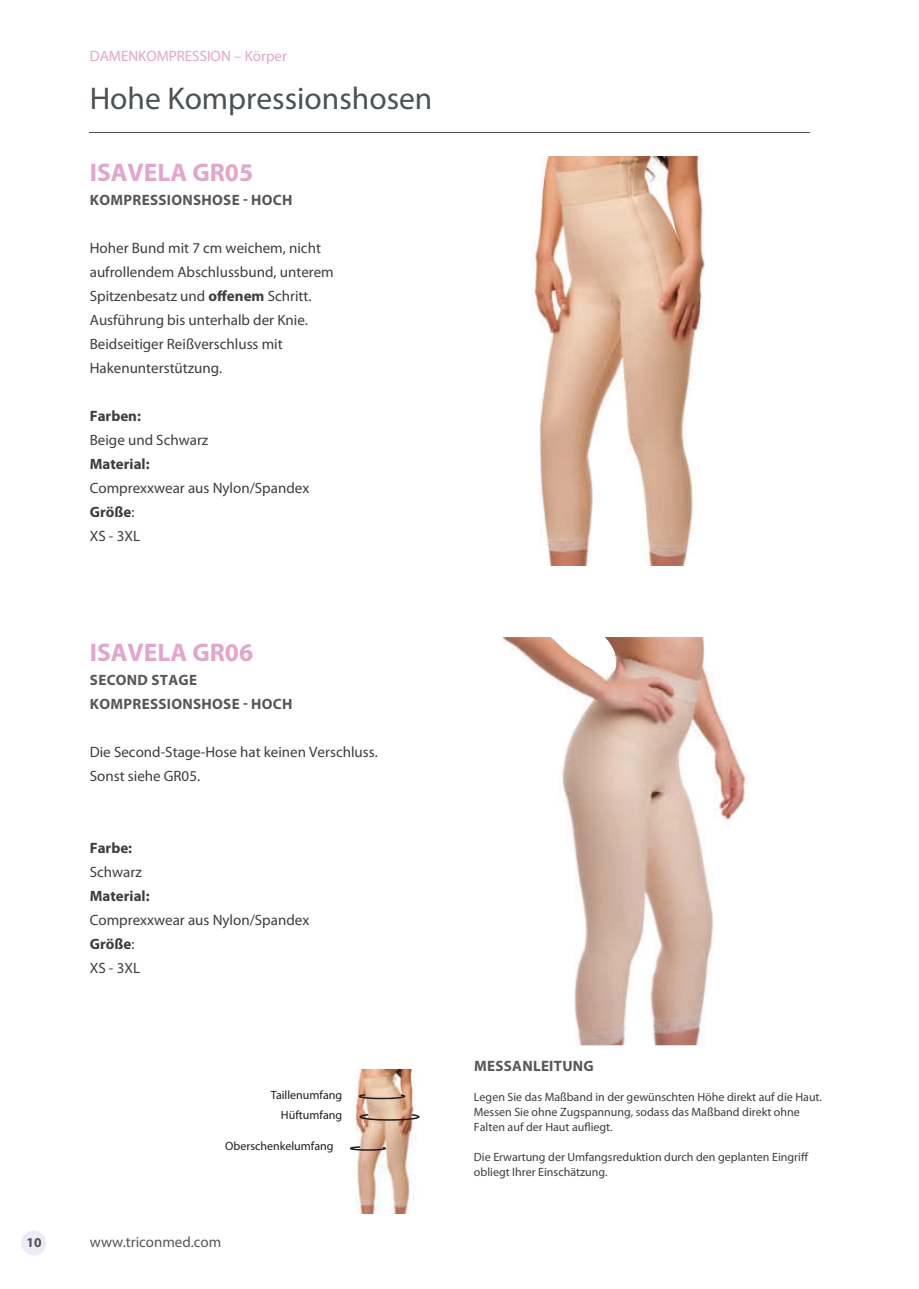
<style>
.page{position:relative;width:919px;height:1289px;background:#fff}
.page>*{position:absolute;margin:0;border:0;box-sizing:border-box;transform-origin:0 0}
.t1{font:31.5px "Myriad Pro";color:#4b5155}
.t2{font:700 25.5px "Myriad Pro";color:#e2a5cb}
.t3{font:15px/24px "Myriad Pro";color:#3d3d3c}
.t4{font:700 15px/24px "Myriad Pro";letter-spacing:.02em;color:#575756}
.t5{font:700 15px "Myriad Pro";color:#3d3d3c}
.t6{font:15px "Myriad Pro";color:#e2a5cb}
.t7{font:15px "Myriad Pro";color:#575756}
.t8{font:700 13.5px "Myriad Pro";color:#4b5155}
.t9{font:12px/15px "Myriad Pro";color:#3d3d3c}
.t10{font:12px/20.5px "Myriad Pro";color:#1d1d1b;text-align:right}
.s1{font-weight:700}
</style>
<div class="page">
<hr style="left:90px;top:132px;width:720px;height:1px;background:#4b5155">
<img style="left:531px;top:157px;width:174px;height:408px">
<img style="left:349px;top:1069px;width:71px;height:144px">
<svg style="left:359px;top:1113px;width:60px;height:7px"></svg>
<svg style="left:350px;top:1146px;width:36px;height:4px"></svg>
<svg style="left:359px;top:1094px;width:46px;height:5px"></svg>
<img style="left:518px;top:637px;width:229px;height:408px">
<img style="left:502px;top:637px;width:16px;height:13px">
<svg style="left:538px;top:637px;width:78px;height:38px"></svg>
<div style="left:21px;top:1230px;width:25px;height:25px;background:#edebf5;border-radius:50%"></div>
<p class="t6" style="left:90px;top:48px;width:199px">DAMENKOMPRESSION – Körper</p>
<h1 class="t1" style="left:90px;top:83px;width:344px">Hohe Kompressionshosen</h1>
<h2 class="t2" style="left:90px;top:159px;width:165px">ISAVELA GR05</h2>
<p class="t4" style="left:90px;top:188px;width:204px">KOMPRESSIONSHOSE - HOCH</p>
<p class="t3" style="left:90px;top:236px;width:245px">Hoher Bund mit 7 cm weichem, nicht aufrollendem Abschlussbund, unterem Spitzenbesatz und <span class="s1">offenem</span> Schritt.<br>Ausführung bis unterhalb der Knie.<br>Beidseitiger Reißverschluss mit Hakenunterstützung.</p>
<p class="t5" style="left:90px;top:408px;width:53px">Farben:</p>
<p class="t3" style="left:90px;top:428px;width:120px">Beige und Schwarz</p>
<p class="t5" style="left:90px;top:456px;width:61px">Material:</p>
<p class="t3" style="left:90px;top:476px;width:221px">Comprexxwear aus Nylon/Spandex<br><span class="s1">Größe</span>:<br>XS - 3XL</p>
<h2 class="t2" style="left:90px;top:639px;width:165px">ISAVELA GR06</h2>
<p class="t4" style="left:90px;top:668px;width:204px">SECOND STAGE<br>KOMPRESSIONSHOSE - HOCH</p>
<p class="t3" style="left:90px;top:740px;width:289px">Die Second-Stage-Hose hat keinen Verschluss.<br>Sonst siehe GR05.</p>
<p class="t5" style="left:90px;top:840px;width:44px">Farbe:</p>
<p class="t3" style="left:90px;top:860px;width:54px">Schwarz</p>
<p class="t5" style="left:90px;top:888px;width:61px">Material:</p>
<p class="t3" style="left:90px;top:908px;width:221px">Comprexxwear aus Nylon/Spandex<br><span class="s1">Größe</span>:<br>XS - 3XL</p>
<p class="t10" style="left:271px;top:1084px;width:73px">Taillenumfang<br>Hüftumfang</p>
<p class="t10" style="left:225px;top:1136px;width:110px">Oberschenkelumfang</p>
<p class="t8" style="left:27px;top:1235px;width:16px">10</p>
<p class="t7" style="left:90px;top:1234px;width:133px">www.triconmed.com</p>
<p class="t4" style="left:474px;top:1053px;width:121px">MESSANLEITUNG</p>
<p class="t9" style="left:474px;top:1089px;width:349px">Legen Sie das Maßband in der gewünschten Höhe direkt auf die Haut.<br>Messen Sie ohne Zugspannung, sodass das Maßband direkt ohne<br>Falten auf der Haut aufliegt.</p>
<p class="t9" style="left:474px;top:1149px;width:336px">Die Erwartung der Umfangsreduktion durch den geplanten Eingriff obliegt Ihrer Einschätzung.</p>
</div>
